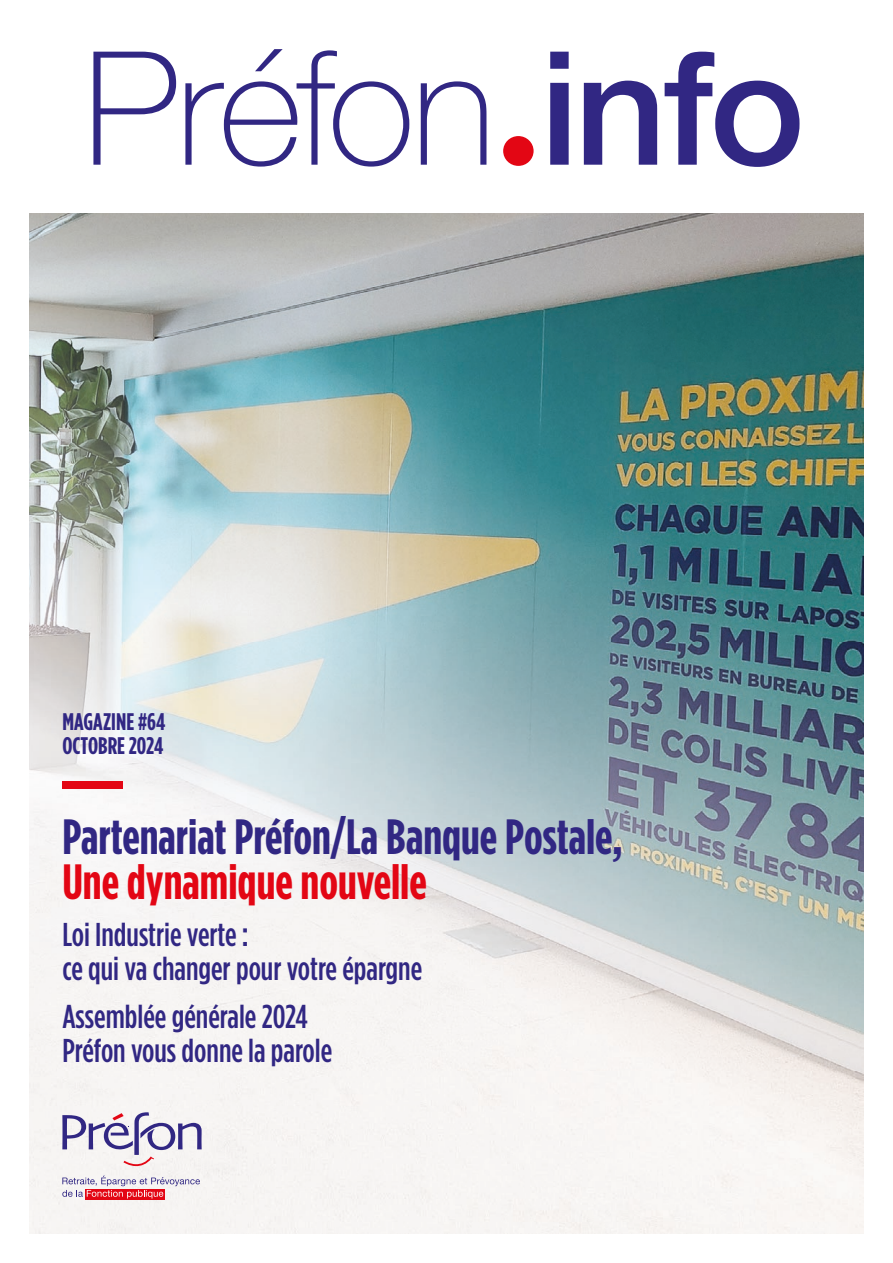
<style>
.page{position:relative;width:893px;height:1263px;background:#fff}
.page>*{position:absolute;margin:0;border:0;box-sizing:border-box;transform-origin:0 0}
.t1{font:700 49.5px "Gotham Condensed";color:#312783}
.t2{font:700 49.5px "Gotham Condensed";color:#e30614}
.t3{font:500 33px/34.5px "Gotham Condensed";color:#312783}
.t4{font:700 24px/24px "Gotham Condensed";color:#312783}
</style>
<div class="page">
<img style="left:30px;top:213px;width:833px;height:1020px">
<svg style="left:93px;top:52px;width:83px;height:113px"></svg>
<svg style="left:185px;top:49px;width:224px;height:118px"></svg>
<svg style="left:421px;top:81px;width:65px;height:84px"></svg>
<svg style="left:550px;top:52px;width:19px;height:113px;background:#504896"></svg>
<svg style="left:584px;top:81px;width:73px;height:84px"></svg>
<svg style="left:665px;top:52px;width:134px;height:115px"></svg>
<div style="left:503px;top:136px;width:31px;height:30px;background:#e30614;border-radius:50%"></div>
<div style="left:85px;top:1189px;width:80px;height:10px;background:#e30614"></div>
<svg style="left:62px;top:1175px;width:138px;height:23px"></svg>
<svg style="left:62px;top:1112px;width:140px;height:54px"></svg>
<div style="left:62px;top:781px;width:60px;height:7px;background:#e30614"></div>
<p class="t4" style="left:62px;top:709px;width:105px">MAGAZINE #64<br>OCTOBRE 2024</p>
<h1 class="t1" style="left:62px;top:807px;width:562px">Partenariat Préfon/La Banque Postale,</h1>
<h1 class="t2" style="left:62px;top:852px;width:366px">Une dynamique nouvelle</h1>
<p class="t3" style="left:62px;top:917px;width:361px">Loi Industrie verte :<br>ce qui va changer pour votre épargne</p>
<p class="t3" style="left:62px;top:998px;width:271px">Assemblée générale 2024<br>Préfon vous donne la parole</p>
</div>
